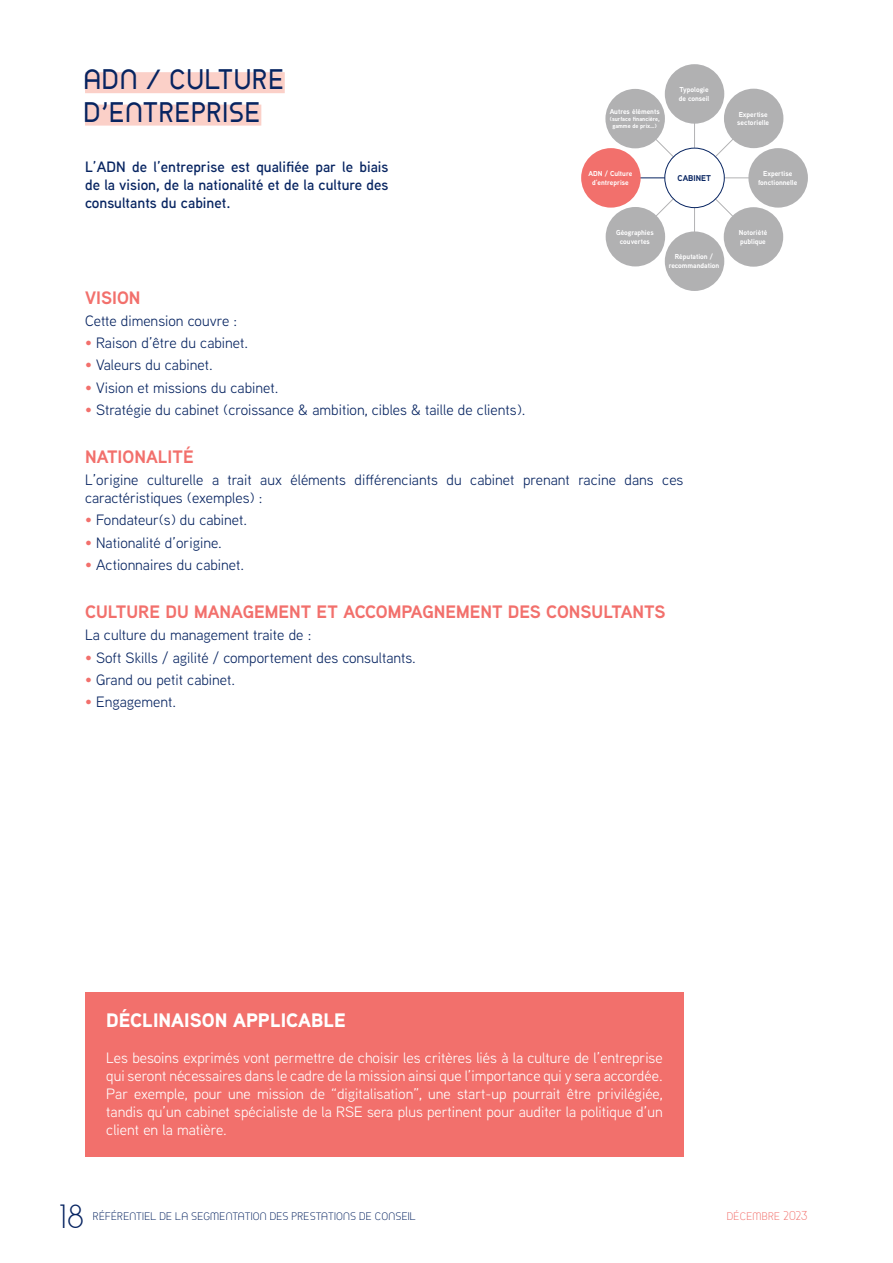
<style>
.page{position:relative;width:893px;height:1263px;background:#fff}
.page>*{position:absolute;margin:0;border:0;box-sizing:border-box;transform-origin:0 0}
.t1{font:27.3px "Time Burner";color:#072461}
.t2{font:700 27px/32.4px "Time Burner";letter-spacing:.05em;color:#072461}
.t3{font:900 19.5px "Aaux Next";color:#fff}
.t4{font:700 18px "Aaux Next";color:#f2706c}
.t5{font:15px/18px "Aaux Next";color:#072461}
.t6{font:15px/18px "Aaux Next";color:#fff;text-align:justify}
.t7{font:600 15px/18px "Aaux Next";color:#072461;text-align:justify}
.t8{font:10.5px "Time Burner";letter-spacing:.05em;color:#072461}
.t9{font:10.5px "Time Burner";letter-spacing:.05em;color:#f2706c}
.t10{font:700 8.4px "Aaux Next";color:#072461}
.t11{font:700 7.2px/8.7px "Aaux Next";color:#fff;text-align:center}
.t12{font:700 6px/7.2px "Aaux Next";color:#fff;text-align:center}
.s1{color:#f2706c}
</style>
<div class="page">
<div style="left:85px;top:72px;width:200px;height:21px;background:#fbd0c8"></div>
<div style="left:85px;top:105px;width:176px;height:21px;background:#fbd0c8"></div>
<hr style="left:725px;top:178px;width:31px;height:1px;background:#636366">
<div style="left:748px;top:148px;width:60px;height:60px;background:#b1b1b2;border-radius:50%"></div>
<svg style="left:715px;top:198px;width:19px;height:23px"></svg>
<div style="left:724px;top:207px;width:59px;height:60px;background:#b1b1b2;border-radius:50%"></div>
<hr style="left:632px;top:178px;width:33px;height:1px;background:#072461">
<div style="left:581px;top:148px;width:60px;height:60px;background:#f2706c;border-radius:50%"></div>
<svg style="left:649px;top:132px;width:25px;height:26px"></svg>
<div style="left:605px;top:89px;width:60px;height:59px;background:#b1b1b2;border-radius:50%"></div>
<hr style="left:694px;top:116px;width:1px;height:32px;background:#636366">
<div style="left:665px;top:64px;width:59px;height:60px;background:#b1b1b2;border-radius:50%"></div>
<svg style="left:715px;top:134px;width:23px;height:23px"></svg>
<div style="left:724px;top:89px;width:59px;height:59px;background:#b1b1b2;border-radius:50%"></div>
<hr style="left:694px;top:207px;width:1px;height:33px;background:#636366">
<div style="left:665px;top:231px;width:59px;height:60px;background:#b1b1b2;border-radius:50%"></div>
<svg style="left:649px;top:198px;width:25px;height:25px"></svg>
<div style="left:606px;top:207px;width:59px;height:59px;background:#b1b1b2;border-radius:50%"></div>
<div style="left:665px;top:148px;width:59px;height:60px;background:#fff;border-radius:50%"></div>
<div style="left:664px;top:148px;width:61px;height:60px;border:1px solid #072461;border-radius:50%"></div>
<div style="left:85px;top:992px;width:599px;height:165px;background:#f2706c"></div>
<h2 class="t2" style="left:85px;top:62px;width:201px">ADN / CULTURE<br>D’ENTREPRISE</h2>
<p class="t7" style="left:85px;top:158px;width:305px">L’ADN de l’entreprise est qualifiée par le biais de la vision, de la nationalité et de la culture des consultants du cabinet.</p>
<p class="t11" style="left:610px;top:107px;width:52px">Autres éléments</p>
<p class="t12" style="left:610px;top:115px;width:52px">(surface financière, gamme de prix…)</p>
<p class="t11" style="left:588px;top:169px;width:45px">ADN / Culture d’entreprise</p>
<p class="t11" style="left:679px;top:85px;width:32px;text-align:left">Typologie de conseil</p>
<p class="t10" style="left:677px;top:172px;width:35px">CABINET</p>
<p class="t11" style="left:616px;top:228px;width:39px">Géographies couvertes</p>
<p class="t11" style="left:669px;top:252px;width:52px">Réputation / recommandation</p>
<p class="t4" style="left:85px;top:285px;width:57px">VISION</p>
<p class="t5" style="left:85px;top:311px;width:154px">Cette dimension couvre :</p>
<p class="t5" style="left:85px;top:333px;width:165px"><span class="s1">•</span> Raison d’être du cabinet.</p>
<p class="t5" style="left:85px;top:356px;width:129px"><span class="s1">•</span> Valeurs du cabinet.</p>
<p class="t5" style="left:85px;top:378px;width:195px"><span class="s1">•</span> Vision et missions du cabinet.</p>
<p class="t5" style="left:85px;top:400px;width:442px"><span class="s1">•</span> Stratégie du cabinet (croissance &amp; ambition, cibles &amp; taille de clients).</p>
<p class="t4" style="left:85px;top:444px;width:110px">NATIONALITÉ</p>
<p class="t5" style="left:85px;top:470px;width:600px">L’origine culturelle a trait aux éléments différenciants du cabinet prenant racine dans ces caractéristiques (exemples) :</p>
<p class="t5" style="left:85px;top:511px;width:164px"><span class="s1">•</span> Fondateur(s) du cabinet.</p>
<p class="t5" style="left:85px;top:533px;width:138px"><span class="s1">•</span> Nationalité d’origine.</p>
<p class="t5" style="left:85px;top:555px;width:161px"><span class="s1">•</span> Actionnaires du cabinet.</p>
<p class="t4" style="left:85px;top:599px;width:582px">CULTURE DU MANAGEMENT ET ACCOMPAGNEMENT DES CONSULTANTS</p>
<p class="t5" style="left:85px;top:625px;width:228px">La culture du management traite de :</p>
<p class="t5" style="left:85px;top:648px;width:332px"><span class="s1">•</span> Soft Skills / agilité / comportement des consultants.</p>
<p class="t5" style="left:85px;top:670px;width:152px"><span class="s1">•</span> Grand ou petit cabinet.</p>
<p class="t5" style="left:85px;top:692px;width:93px"><span class="s1">•</span> Engagement.</p>
<p class="t11" style="left:737px;top:110px;width:33px;text-align:left">Expertise sectorielle</p>
<p class="t11" style="left:758px;top:169px;width:41px">Expertise fonctionnelle</p>
<p class="t11" style="left:739px;top:228px;width:30px;text-align:left">Notoriété publique</p>
<h3 class="t3" style="left:106px;top:1007px;width:241px">DÉCLINAISON APPLICABLE</h3>
<p class="t6" style="left:106px;top:1049px;width:558px">Les besoins exprimés vont permettre de choisir les critères liés à la culture de l’entreprise qui seront nécessaires dans le cadre de la mission ainsi que l’importance qui y sera accordée.<br>Par exemple, pour une mission de “digitalisation”, une start-up pourrait être privilégiée, tandis qu’un cabinet spécialiste de la RSE sera plus pertinent pour auditer la politique d’un client en la matière.</p>
<h1 class="t1" style="left:61px;top:1197px;width:26px">18</h1>
<p class="t8" style="left:94px;top:1208px;width:324px">RÉFÉRENTIEL DE LA SEGMENTATION DES PRESTATIONS DE CONSEIL</p>
<p class="t9" style="left:727px;top:1208px;width:82px">DÉCEMBRE 2023</p>
</div>
